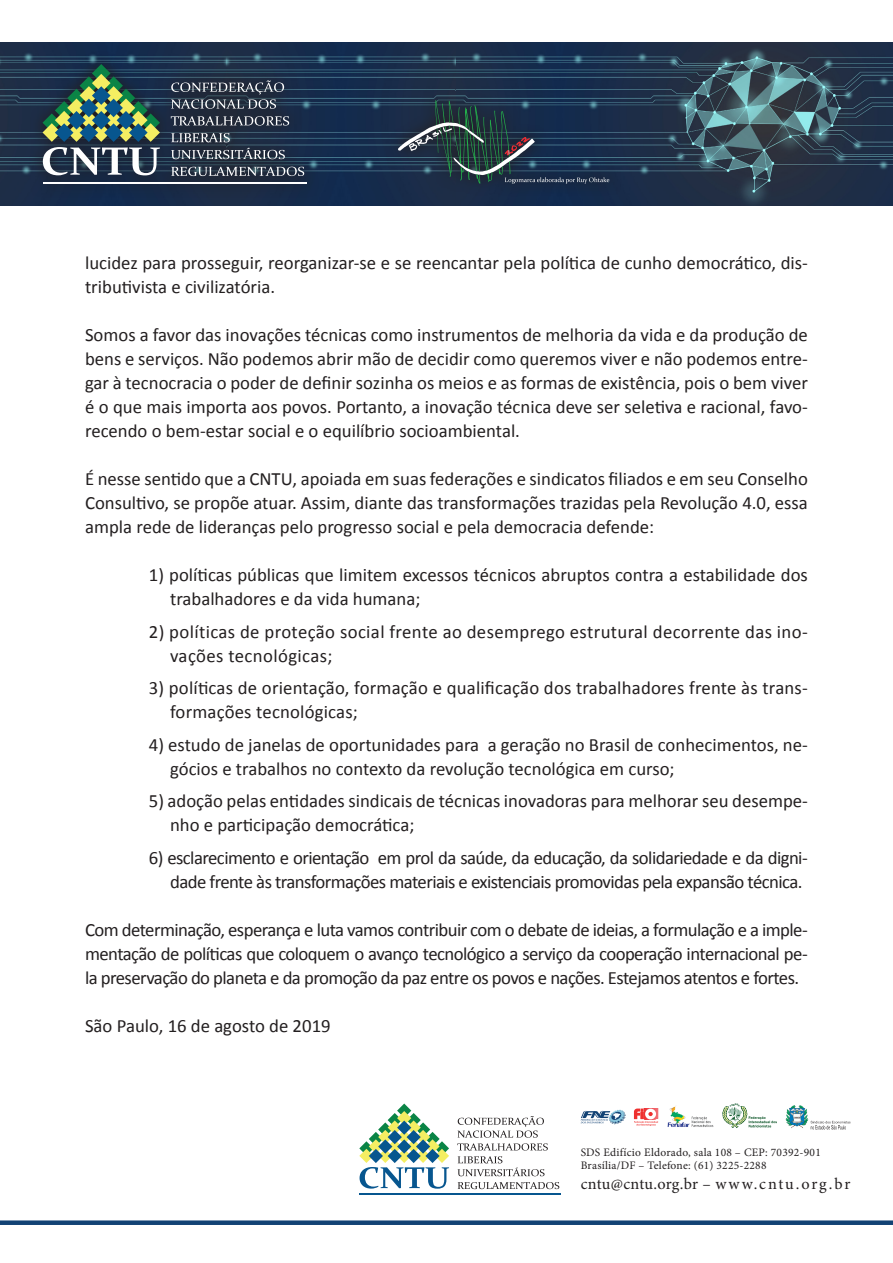
<style>
.page{position:relative;width:893px;height:1263px;background:#fff}
.page>*{position:absolute;margin:0;border:0;box-sizing:border-box;transform-origin:0 0}
.t1{font:18.75px/24px "Calibri";color:#231f20}
.t2{font:18.75px/24px "Calibri";letter-spacing:-.03em;color:#231f20;text-align:right}
.t3{font:18.75px/24px "Calibri";letter-spacing:.02em;color:#231f20}
._31_Assinatura_carta{font:16.2px "Minion Pro";letter-spacing:.02em;color:#231f20}
._31_Assinatura_carta-2{font:11.4px/13.8px "Minion Pro";letter-spacing:.02em;color:#231f20}
</style>
<div class="page">
<div style="left:0;top:1220px;width:893px;height:5px;background:#124274"></div>
<hr style="left:360px;top:1194px;width:201px;height:1px;background:#07568f">
<svg style="left:359px;top:1103px;width:90px;height:86px"></svg>
<svg style="left:457px;top:1116px;width:102px;height:73px"></svg>
<svg style="left:581px;top:1110px;width:45px;height:14px"></svg>
<svg style="left:634px;top:1108px;width:25px;height:18px"></svg>
<img style="left:667px;top:1106px;width:47px;height:21px">
<img style="left:785px;top:1105px;width:24px;height:23px">
<svg style="left:811px;top:1121px;width:39px;height:8px"></svg>
<img style="left:456px;top:43px;width:437px;height:162px">
<img style="left:0;top:43px;width:456px;height:162px">
<svg style="left:29px;top:51px;width:290px;height:147px;fill:#1b2b48"></svg>
<hr style="left:43px;top:182px;width:264px;height:2px;background:#fff">
<svg style="left:43px;top:64px;width:117px;height:111px"></svg>
<svg style="left:171px;top:80px;width:118px;height:62px"></svg>
<svg style="left:171px;top:148px;width:133px;height:28px"></svg>
<svg style="left:385px;top:88px;width:238px;height:109px;fill:#192b49"></svg>
<svg style="left:398px;top:100px;width:211px;height:84px"></svg>
<svg style="left:723px;top:1106px;width:54px;height:22px"></svg>
<p class="t1" style="left:85px;top:251px;width:724px">lucidez para prosseguir, reorganizar-se e se reencantar pela política de cunho democrático, dis&shy;tributivista e civilizatória.</p>
<p class="t1" style="left:85px;top:323px;width:724px;text-align:justify">Somos a favor das inovações técnicas como instrumentos de melhoria da vida e da produção de bens e serviços. Não podemos abrir mão de decidir como queremos viver e não podemos entre&shy;gar à tecnocracia o poder de definir sozinha os meios e as formas de existência, pois o bem viver é o que mais importa aos povos. Portanto, a inovação técnica deve ser seletiva e racional, favo&shy;recendo o bem-estar social e o equilíbrio socioambiental.</p>
<p class="t1" style="left:85px;top:467px;width:724px;text-align:justify">É nesse sentido que a CNTU, apoiada em suas federações e sindicatos filiados e em seu Conselho Consultivo, se propõe atuar. Assim, diante das transformações trazidas pela Revolução 4.0, essa ampla rede de lideranças pelo progresso social e pela democracia defende:</p>
<p class="t1" style="left:170px;top:563px;width:639px;text-indent:-21px">1) políticas públicas que limitem excessos técnicos abruptos contra a estabilidade dos trabalhadores e da vida humana;</p>
<p class="t3" style="left:170px;top:620px;width:639px;text-indent:-21px">2) políticas de proteção social frente ao desemprego estrutural decorrente das ino&shy;vações tecnológicas;</p>
<p class="t1" style="left:170px;top:676px;width:639px;text-indent:-21px">3) políticas de orientação, formação e qualificação dos trabalhadores frente às trans&shy;formações tecnológicas;</p>
<p class="t1" style="left:170px;top:733px;width:639px;text-indent:-21px">4) estudo de janelas de oportunidades para a geração no Brasil de conhecimentos, ne&shy;gócios e trabalhos no contexto da revolução tecnológica em curso;</p>
<p class="t1" style="left:170px;top:789px;width:639px;text-indent:-21px">5) adoção pelas entidades sindicais de técnicas inovadoras para melhorar seu desempe&shy;nho e participação democrática;</p>
<p class="t2" style="left:149px;top:846px;width:661px">6) esclarecimento e orientação em prol da saúde, da educação, da solidariedade e da digni&shy;dade frente às transformações materiais e existenciais promovidas pela expansão técnica.</p>
<p class="t1" style="left:85px;top:918px;width:724px;text-align:justify">Com determinação, esperança e luta vamos contribuir com o debate de ideias, a formulação e a imple&shy;mentação de políticas que coloquem o avanço tecnológico a serviço da cooperação internacional pe&shy;la preservação do planeta e da promoção da paz entre os povos e nações. Estejamos atentos e fortes.</p>
<p class="t1" style="left:85px;top:1014px;width:247px">São Paulo, 16 de agosto de 2019</p>
<p class="_31_Assinatura_carta-2" style="left:581px;top:1145px;width:242px">SDS Edifício Eldorado, sala 108 – CEP: 70392-901<br>Brasília/DF – Telefone: (61) 3225-2288</p>
<p class="_31_Assinatura_carta" style="left:581px;top:1173px;width:271px">cntu@cntu.org.br – www.cntu.org.br</p>
</div>
